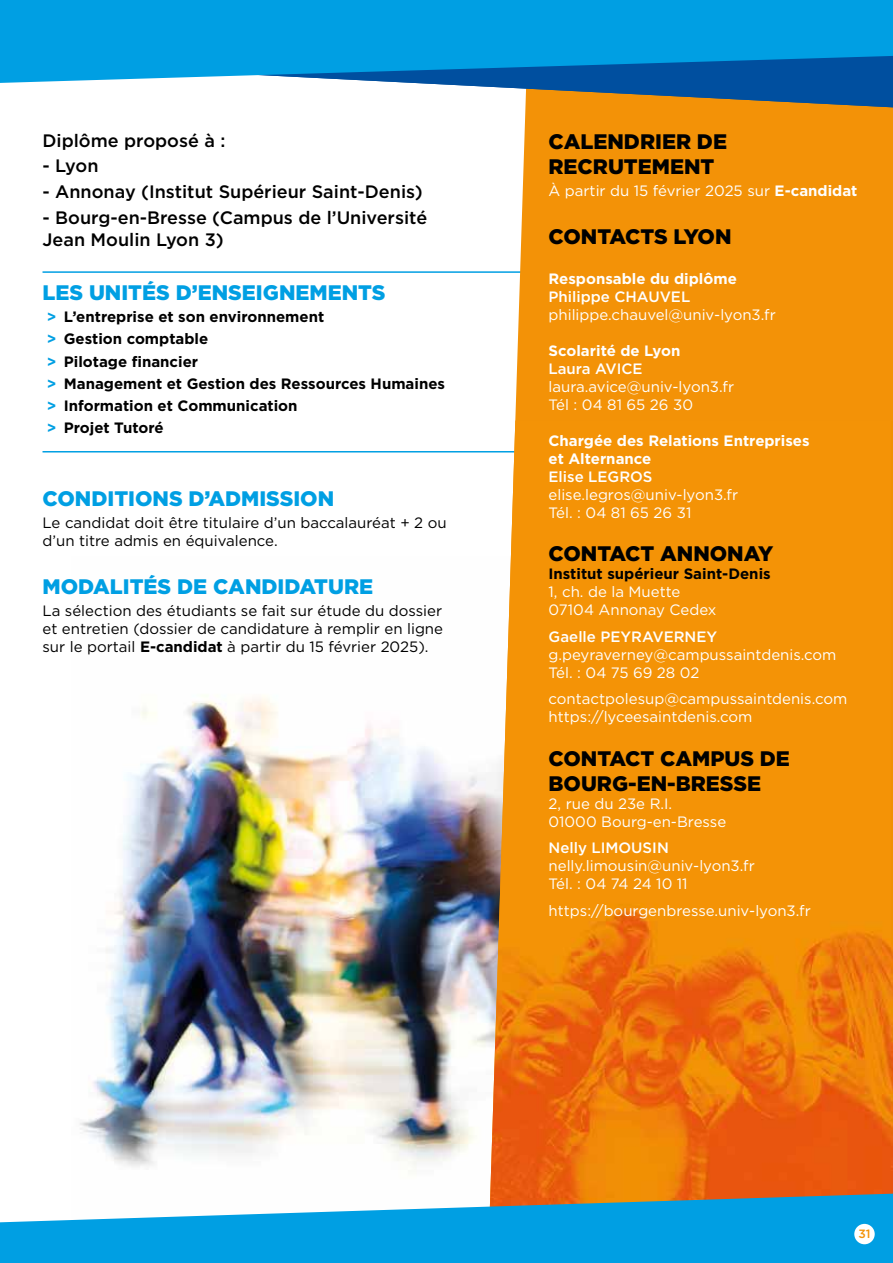
<style>
.page{position:relative;width:893px;height:1263px;background:#fff}
.page>*{position:absolute;margin:0;border:0;box-sizing:border-box;transform-origin:0 0}
.t1{font:900 21px "Gotham";color:#009fe3}
.t2{font:900 21px/25.2px "Gotham";color:#000}
.t3{font:900 21px "Gotham";letter-spacing:-.02em;color:#000}
.t4{font:500 18px/21.6px "Gotham";color:#000}
.t5{font:15px/18px "Gotham";color:#fff}
.t6{font:15px/18px "Gotham";color:#000}
.t7{font:700 15px/22.2px "Gotham";color:#000}
.t8{font:700 15px/18px "Gotham";color:#fff}
.t9{font:500 15px "Gotham";color:#fff}
.t10{font:500 12px "Gotham";color:#f39207}
.s1{color:#009fe3}
.s2{font-weight:700}
</style>
<div class="page">
<img style="left:80px;top:695px;width:408px;height:473px">
<hr style="left:43px;top:271px;width:520px;height:2px;background:#009fe3">
<hr style="left:43px;top:451px;width:520px;height:1px;background:#009fe3">
<svg style="left:488px;top:107px;width:405px;height:937px;background:#f39a1b"></svg>
<img style="left:489px;top:420px;width:404px;height:774px">
<svg style="left:0;top:1194px;width:893px;height:69px;fill:#009fe3"></svg>
<svg style="left:416px;top:83px;width:477px;height:24px"></svg>
<svg style="left:0;top:0;width:893px;height:83px;background:#0595d9"></svg>
<div style="left:854px;top:1224px;width:21px;height:20px;background:#fff;border-radius:50%"></div>
<p class="t4" style="left:43px;top:129px;width:184px">Diplôme proposé à :</p>
<p class="t4" style="left:43px;top:155px;width:57px">- Lyon</p>
<p class="t4" style="left:43px;top:181px;width:382px">- Annonay (Institut Supérieur Saint-Denis)</p>
<p class="t4" style="left:43px;top:207px;width:386px">- Bourg-en-Bresse (Campus de l’Université<br>Jean Moulin Lyon 3)</p>
<h1 class="t1" style="left:43px;top:278px;width:344px">LES UNITÉS D’ENSEIGNEMENTS</h1>
<p class="t7" style="left:47px;top:306px;width:400px"><span class="s1">&gt;</span> L’entreprise et son environnement<br><span class="s1">&gt;</span> Gestion comptable<br><span class="s1">&gt;</span> Pilotage financier<br><span class="s1">&gt;</span> Management et Gestion des Ressources Humaines <span class="s1">&gt;</span> Information et Communication<br><span class="s1">&gt;</span> Projet Tutoré</p>
<h1 class="t1" style="left:43px;top:484px;width:293px">CONDITIONS D’ADMISSION</h1>
<p class="t6" style="left:43px;top:514px;width:406px">Le candidat doit être titulaire d’un baccalauréat + 2 ou d’un titre admis en équivalence.</p>
<h1 class="t1" style="left:43px;top:572px;width:332px">MODALITÉS DE CANDIDATURE</h1>
<p class="t6" style="left:43px;top:601px;width:402px;text-align:justify">La sélection des étudiants se fait sur étude du dossier et entretien (dossier de candidature à remplir en ligne sur le portail <span class="s2">E-candidat</span> à partir du 15 février 2025).</p>
<h1 class="t2" style="left:549px;top:129px;width:180px">CALENDRIER DE<br>RECRUTEMENT</h1>
<p class="t5" style="left:549px;top:182px;width:310px">À partir du 15 février 2025 sur <span class="s2">E-candidat</span></p>
<h1 class="t3" style="left:549px;top:222px;width:184px">CONTACTS LYON</h1>
<p class="t8" style="left:549px;top:270px;width:190px">Responsable du diplôme</p>
<p class="t9" style="left:549px;top:287px;width:143px">Philippe CHAUVEL</p>
<p class="t5" style="left:549px;top:305px;width:229px">philippe.chauvel@univ-lyon3.fr</p>
<p class="t8" style="left:549px;top:342px;width:133px">Scolarité de Lyon</p>
<p class="t9" style="left:549px;top:359px;width:95px">Laura AVICE</p>
<p class="t5" style="left:549px;top:377px;width:187px">laura.avice@univ-lyon3.fr<br>Tél : 04 81 65 26 30</p>
<p class="t8" style="left:549px;top:432px;width:263px">Chargée des Relations Entreprises et Alternance</p>
<p class="t9" style="left:549px;top:467px;width:105px">Elise LEGROS</p>
<p class="t5" style="left:549px;top:485px;width:191px">elise.legros@univ-lyon3.fr<br>Tél. : 04 81 65 26 31</p>
<h1 class="t2" style="left:549px;top:541px;width:226px">CONTACT ANNONAY</h1>
<p class="t7" style="left:549px;top:563px;width:224px">Institut supérieur Saint-Denis</p>
<p class="t5" style="left:549px;top:583px;width:169px">1, ch. de la Muette<br>07104 Annonay Cedex</p>
<p class="t9" style="left:549px;top:627px;width:170px">Gaelle PEYRAVERNEY</p>
<p class="t5" style="left:549px;top:645px;width:289px">g.peyraverney@campussaintdenis.com<br>Tél. : 04 75 69 28 02</p>
<p class="t5" style="left:549px;top:690px;width:300px">contactpolesup@campussaintdenis.com https://lyceesaintdenis.com</p>
<h1 class="t2" style="left:549px;top:745px;width:243px">CONTACT CAMPUS DE<br>BOURG-EN-BRESSE</h1>
<p class="t5" style="left:549px;top:794px;width:179px">2, rue du 23e R.I.<br>01000 Bourg-en-Bresse</p>
<p class="t9" style="left:549px;top:838px;width:122px">Nelly LIMOUSIN</p>
<p class="t5" style="left:549px;top:857px;width:208px">nelly.limousin@univ-lyon3.fr<br>Tél. : 04 74 24 10 11</p>
<p class="t5" style="left:549px;top:901px;width:264px">https://bourgenbresse.univ-lyon3.fr</p>
<p class="t10" style="left:858px;top:1225px;width:14px">31</p>
</div>
